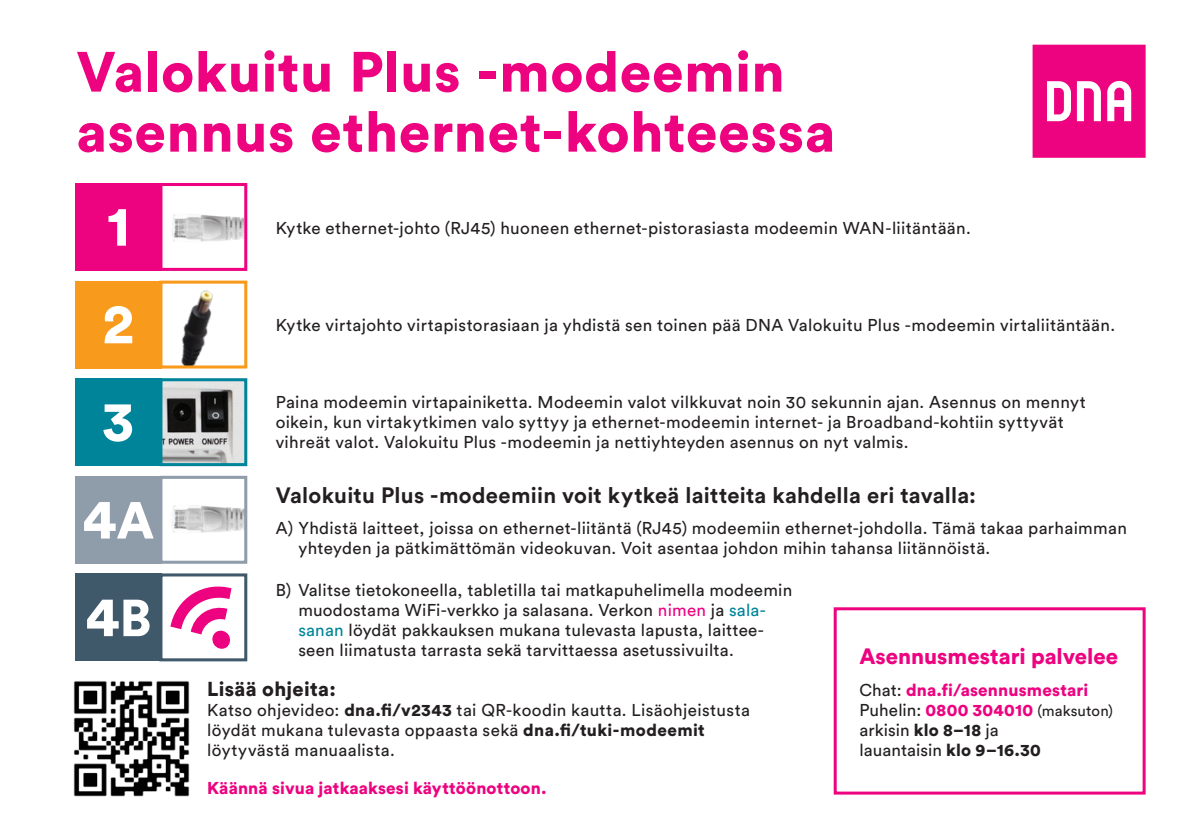
<style>
.page{position:relative;width:1191px;height:840px;background:#fff}
.page>*{position:absolute;margin:0;border:0;box-sizing:border-box;transform-origin:0 0}
.t1{font:900 56.2px "Circular Std";color:#fff}
.t2{font:900 56px/60px "Circular Std";letter-spacing:.01em;color:#ed0280}
.t3{font:700 22px "Circular Std";letter-spacing:.01em;color:#231f20}
.t4{font:900 22px "Circular Std";color:#ed0280}
.t5{font:900 20px "Circular Std";letter-spacing:.015em;color:#231f20}
.t6{font:17px/20px "Circular Std";letter-spacing:.02em;color:#231f20}
.t7{font:900 17px "Circular Std";letter-spacing:.01em;color:#ed0280}
.s1{font-size:51.4px}
.s2{color:#ed0280}
.s3{color:#00849a}
.s4{font-weight:900;color:#ed0280}
.s5{font-size:15px}
.s6{font-weight:900}
</style>
<div class="page">
<div style="left:75px;top:280px;width:87px;height:88px;background:#f89a1c"></div>
<img style="left:181px;top:290px;width:32px;height:74px">
<div style="left:159px;top:280px;width:88px;height:88px;border:3px solid #f89a1c"></div>
<div style="left:75px;top:378px;width:87px;height:88px;background:#00849a"></div>
<img style="left:163px;top:382px;width:80px;height:80px">
<div style="left:159px;top:378px;width:88px;height:88px;border:3px solid #00849a"></div>
<div style="left:75px;top:475px;width:87px;height:88px;background:#8f9caa"></div>
<img style="left:172px;top:505px;width:71px;height:28px">
<div style="left:159px;top:475px;width:88px;height:88px;border:3px solid #8f9caa"></div>
<div style="left:75px;top:573px;width:87px;height:88px;background:#3f596b"></div>
<div style="left:159px;top:573px;width:88px;height:88px;border:3px solid #3f596b"></div>
<svg style="left:170px;top:586px;width:61px;height:63px"></svg>
<svg style="left:1032px;top:45px;width:113px;height:113px;background:#ef2993"></svg>
<div style="left:75px;top:183px;width:87px;height:88px;background:#ed0280"></div>
<div style="left:159px;top:183px;width:88px;height:88px;border:3px solid #ed0280"></div>
<img style="left:172px;top:208px;width:72px;height:37px">
<img style="left:73px;top:681px;width:117px;height:116px">
<div style="left:833px;top:607px;width:312px;height:187px;border:3px solid #ed0280"></div>
<h2 class="t2" style="left:76px;top:41px;width:760px">Valokuitu Plus -modeemin asennus ethernet-kohteessa</h2>
<h1 class="t1" style="left:107px;top:188px;width:25px">1</h1>
<h1 class="t1" style="left:103px;top:286px;width:32px">2</h1>
<h1 class="t1" style="left:103px;top:383px;width:32px">3</h1>
<h1 class="t1" style="left:82px;top:481px;width:73px">4<span class="s1">A</span></h1>
<h1 class="t1" style="left:85px;top:578px;width:67px">4<span class="s1">B</span></h1>
<p class="t6" style="left:276px;top:217px;width:696px">Kytke ethernet-johto (RJ45) huoneen ethernet-pistorasiasta modeemin WAN-liitäntään.</p>
<p class="t6" style="left:276px;top:315px;width:841px">Kytke virtajohto virtapistorasiaan ja yhdistä sen toinen pää DNA Valokuitu Plus -modeemin virtaliitäntään.</p>
<p class="t6" style="left:276px;top:391px;width:811px">Paina modeemin virtapainiketta. Modeemin valot vilkkuvat noin 30 sekunnin ajan. Asennus on mennyt oikein, kun virtakytkimen valo syttyy ja ethernet-modeemin internet- ja Broadband-kohtiin syttyvät</p>
<p class="t6" style="left:276px;top:431px;width:634px">vihreät valot. Valokuitu Plus -modeemin ja nettiyhteyden asennus on nyt valmis.</p>
<p class="t3" style="left:276px;top:481px;width:702px">Valokuitu Plus -modeemiin voit kytkeä laitteita kahdella eri tavalla:</p>
<p class="t6" style="left:276px;top:518px;width:852px">A) Yhdistä laitteet, joissa on ethernet-liitäntä (RJ45) modeemiin ethernet-johdolla. Tämä takaa parhaimman</p>
<p class="t6" style="left:298px;top:538px;width:693px">yhteyden ja pätkimättömän videokuvan. Voit asentaa johdon mihin tahansa liitännöistä.</p>
<p class="t6" style="left:298px;top:579px;width:495px;text-indent:-23px">B) Valitse tietokoneella, tabletilla tai matkapuhelimella modeemin muodostama WiFi-verkko ja salasana. Verkon <span class="s2">nimen</span> ja <span class="s3">sala&shy;sanan</span> löydät pakkauksen mukana tulevasta lapusta, laittee&shy;seen liimatusta tarrasta sekä tarvittaessa asetussivuilta.</p>
<p class="t4" style="left:859px;top:641px;width:260px">Asennusmestari palvelee</p>
<p class="t6" style="left:859px;top:679px;width:255px">Chat: <span class="s4">dna.fi/asennusmestari<br></span>Puhelin: <span class="s4">0800 304010</span> <span class="s5">(maksuton) </span>arkisin <span class="s6">klo 8–18</span> ja<br>lauantaisin <span class="s6">klo 9–16.30</span></p>
<p class="t5" style="left:207px;top:674px;width:130px">Lisää ohjeita:</p>
<p class="t6" style="left:207px;top:699px;width:544px">Katso ohjevideo: <span class="s6">dna.fi/v2343</span> tai QR-koodin kautta. Lisäohjeistusta löydät mukana tulevasta oppaasta sekä <span class="s6">dna.fi/tuki-modeemit </span>löytyvästä manuaalista.</p>
<p class="t7" style="left:207px;top:776px;width:341px">Käännä sivua jatkaaksesi käyttöönottoon.</p>
</div>
